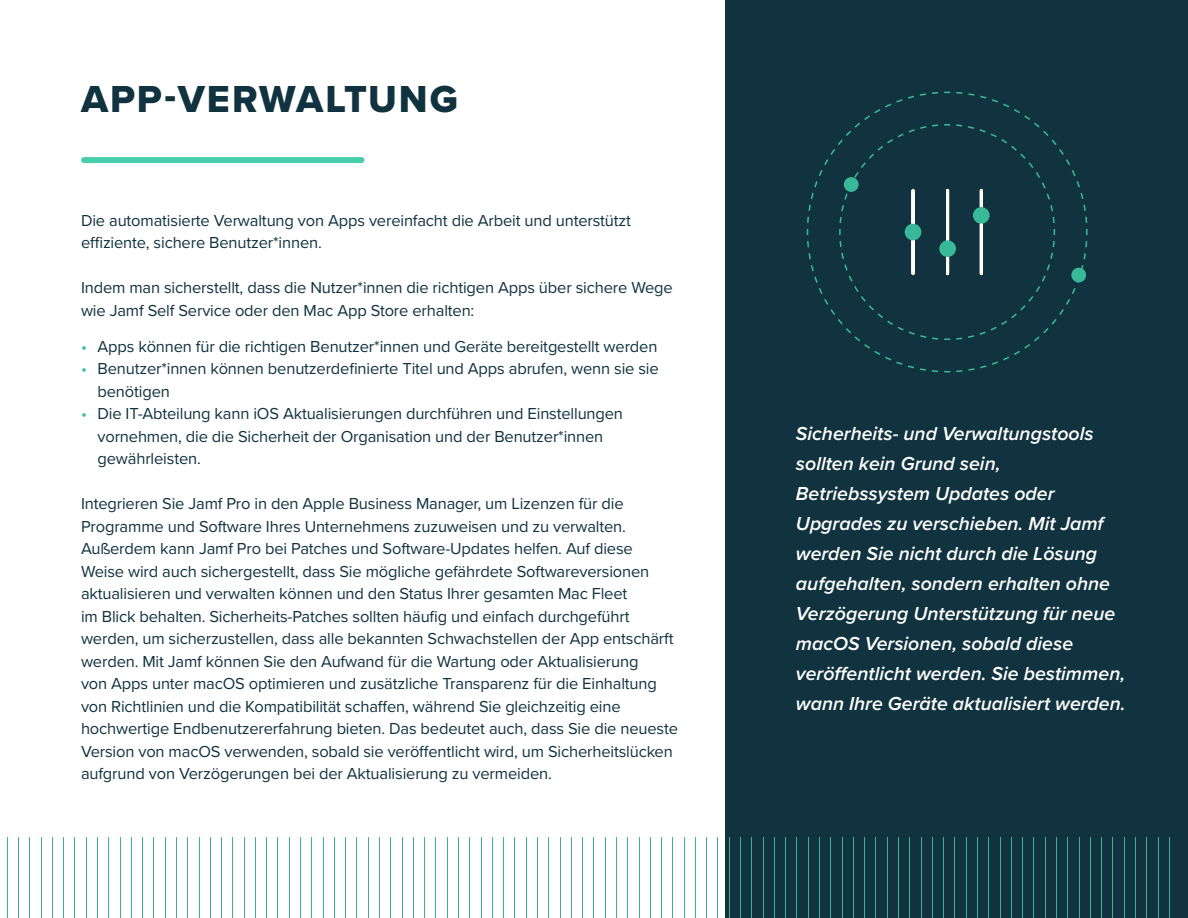
<style>
.page{position:relative;width:1188px;height:918px;background:#fff}
.page>*{position:absolute;margin:0;border:0;box-sizing:border-box;transform-origin:0 0}
.t1{font:39px "Proxima Nova Extrabld";letter-spacing:.05em;color:#113340}
.lead-italic{font:italic 600 19.5px/30px "Proxima Nova";color:#fff}
.List_Paragraph{font:16.5px/22.5px "Proxima Nova";letter-spacing:-.01em;color:#113340}
.s1{color:#37bb9a}
</style>
<div class="page">
<div style="left:726px;top:0;width:462px;height:918px;background:#113340"></div>
<div style="left:84px;top:157px;width:278px;height:6px;background:#48ceac"></div>
<hr style="left:97px;top:837px;width:1px;height:81px;background:#3db394">
<hr style="left:75px;top:837px;width:1px;height:81px;background:#3db394">
<hr style="left:52px;top:837px;width:1px;height:81px;background:#3db394">
<hr style="left:29px;top:837px;width:1px;height:81px;background:#3db394">
<hr style="left:7px;top:837px;width:1px;height:81px;background:#3db394">
<hr style="left:86px;top:837px;width:1px;height:81px;background:#3db394">
<hr style="left:63px;top:837px;width:1px;height:81px;background:#3db394">
<hr style="left:41px;top:837px;width:1px;height:81px;background:#3db394">
<hr style="left:18px;top:837px;width:1px;height:81px;background:#3db394">
<hr style="left:210px;top:837px;width:1px;height:81px;background:#3db394">
<hr style="left:187px;top:837px;width:1px;height:81px;background:#3db394">
<hr style="left:165px;top:837px;width:1px;height:81px;background:#3db394">
<hr style="left:142px;top:837px;width:1px;height:81px;background:#3db394">
<hr style="left:120px;top:837px;width:1px;height:81px;background:#3db394">
<hr style="left:199px;top:837px;width:1px;height:81px;background:#3db394">
<hr style="left:176px;top:837px;width:1px;height:81px;background:#3db394">
<hr style="left:154px;top:837px;width:1px;height:81px;background:#3db394">
<hr style="left:131px;top:837px;width:1px;height:81px;background:#3db394">
<hr style="left:108px;top:837px;width:1px;height:81px;background:#3db394">
<hr style="left:323px;top:837px;width:1px;height:81px;background:#3db394">
<hr style="left:300px;top:837px;width:1px;height:81px;background:#3db394">
<hr style="left:278px;top:837px;width:1px;height:81px;background:#3db394">
<hr style="left:255px;top:837px;width:1px;height:81px;background:#3db394">
<hr style="left:232px;top:837px;width:1px;height:81px;background:#3db394">
<hr style="left:311px;top:837px;width:1px;height:81px;background:#3db394">
<hr style="left:289px;top:837px;width:1px;height:81px;background:#3db394">
<hr style="left:266px;top:837px;width:1px;height:81px;background:#3db394">
<hr style="left:244px;top:837px;width:1px;height:81px;background:#3db394">
<hr style="left:221px;top:837px;width:1px;height:81px;background:#3db394">
<hr style="left:436px;top:837px;width:1px;height:81px;background:#3db394">
<hr style="left:413px;top:837px;width:1px;height:81px;background:#3db394">
<hr style="left:390px;top:837px;width:1px;height:81px;background:#3db394">
<hr style="left:368px;top:837px;width:1px;height:81px;background:#3db394">
<hr style="left:345px;top:837px;width:1px;height:81px;background:#3db394">
<hr style="left:424px;top:837px;width:1px;height:81px;background:#3db394">
<hr style="left:402px;top:837px;width:1px;height:81px;background:#3db394">
<hr style="left:379px;top:837px;width:1px;height:81px;background:#3db394">
<hr style="left:357px;top:837px;width:1px;height:81px;background:#3db394">
<hr style="left:334px;top:837px;width:1px;height:81px;background:#3db394">
<hr style="left:548px;top:837px;width:1px;height:81px;background:#3db394">
<hr style="left:526px;top:837px;width:1px;height:81px;background:#3db394">
<hr style="left:503px;top:837px;width:1px;height:81px;background:#3db394">
<hr style="left:481px;top:837px;width:1px;height:81px;background:#3db394">
<hr style="left:458px;top:837px;width:1px;height:81px;background:#3db394">
<hr style="left:537px;top:837px;width:1px;height:81px;background:#3db394">
<hr style="left:515px;top:837px;width:1px;height:81px;background:#3db394">
<hr style="left:492px;top:837px;width:1px;height:81px;background:#3db394">
<hr style="left:469px;top:837px;width:1px;height:81px;background:#3db394">
<hr style="left:447px;top:837px;width:1px;height:81px;background:#3db394">
<hr style="left:661px;top:837px;width:1px;height:81px;background:#3db394">
<hr style="left:639px;top:837px;width:1px;height:81px;background:#3db394">
<hr style="left:616px;top:837px;width:1px;height:81px;background:#3db394">
<hr style="left:594px;top:837px;width:1px;height:81px;background:#3db394">
<hr style="left:571px;top:837px;width:1px;height:81px;background:#3db394">
<hr style="left:650px;top:837px;width:1px;height:81px;background:#3db394">
<hr style="left:627px;top:837px;width:1px;height:81px;background:#3db394">
<hr style="left:605px;top:837px;width:1px;height:81px;background:#3db394">
<hr style="left:582px;top:837px;width:1px;height:81px;background:#3db394">
<hr style="left:560px;top:837px;width:1px;height:81px;background:#3db394">
<hr style="left:774px;top:837px;width:1px;height:81px;background:#3db394">
<hr style="left:751px;top:837px;width:1px;height:81px;background:#3db394">
<hr style="left:729px;top:837px;width:1px;height:81px;background:#3db394">
<hr style="left:706px;top:837px;width:1px;height:81px;background:#3db394">
<hr style="left:684px;top:837px;width:1px;height:81px;background:#3db394">
<hr style="left:763px;top:837px;width:1px;height:81px;background:#3db394">
<hr style="left:740px;top:837px;width:1px;height:81px;background:#3db394">
<hr style="left:718px;top:837px;width:1px;height:81px;background:#3db394">
<hr style="left:695px;top:837px;width:1px;height:81px;background:#3db394">
<hr style="left:672px;top:837px;width:1px;height:81px;background:#3db394">
<hr style="left:887px;top:837px;width:1px;height:81px;background:#3db394">
<hr style="left:864px;top:837px;width:1px;height:81px;background:#3db394">
<hr style="left:842px;top:837px;width:1px;height:81px;background:#3db394">
<hr style="left:819px;top:837px;width:1px;height:81px;background:#3db394">
<hr style="left:797px;top:837px;width:1px;height:81px;background:#3db394">
<hr style="left:876px;top:837px;width:1px;height:81px;background:#3db394">
<hr style="left:853px;top:837px;width:1px;height:81px;background:#3db394">
<hr style="left:830px;top:837px;width:1px;height:81px;background:#3db394">
<hr style="left:808px;top:837px;width:1px;height:81px;background:#3db394">
<hr style="left:785px;top:837px;width:1px;height:81px;background:#3db394">
<hr style="left:1000px;top:837px;width:1px;height:81px;background:#3db394">
<hr style="left:977px;top:837px;width:1px;height:81px;background:#3db394">
<hr style="left:955px;top:837px;width:1px;height:81px;background:#3db394">
<hr style="left:932px;top:837px;width:1px;height:81px;background:#3db394">
<hr style="left:909px;top:837px;width:1px;height:81px;background:#3db394">
<hr style="left:988px;top:837px;width:1px;height:81px;background:#3db394">
<hr style="left:966px;top:837px;width:1px;height:81px;background:#3db394">
<hr style="left:943px;top:837px;width:1px;height:81px;background:#3db394">
<hr style="left:921px;top:837px;width:1px;height:81px;background:#3db394">
<hr style="left:898px;top:837px;width:1px;height:81px;background:#3db394">
<hr style="left:1113px;top:837px;width:1px;height:81px;background:#3db394">
<hr style="left:1090px;top:837px;width:1px;height:81px;background:#3db394">
<hr style="left:1067px;top:837px;width:1px;height:81px;background:#3db394">
<hr style="left:1045px;top:837px;width:1px;height:81px;background:#3db394">
<hr style="left:1022px;top:837px;width:1px;height:81px;background:#3db394">
<hr style="left:1101px;top:837px;width:1px;height:81px;background:#3db394">
<hr style="left:1079px;top:837px;width:1px;height:81px;background:#3db394">
<hr style="left:1056px;top:837px;width:1px;height:81px;background:#3db394">
<hr style="left:1034px;top:837px;width:1px;height:81px;background:#3db394">
<hr style="left:1011px;top:837px;width:1px;height:81px;background:#3db394">
<hr style="left:1158px;top:837px;width:1px;height:81px;background:#3db394">
<hr style="left:1135px;top:837px;width:1px;height:81px;background:#3db394">
<hr style="left:1169px;top:837px;width:1px;height:81px;background:#3db394">
<hr style="left:1146px;top:837px;width:1px;height:81px;background:#3db394">
<hr style="left:1124px;top:837px;width:1px;height:81px;background:#3db394">
<svg style="left:806px;top:91px;width:282px;height:282px"></svg>
<div style="left:1071px;top:268px;width:15px;height:14px;background:#38ba99;border-radius:50%"></div>
<p class="t1" style="left:81px;top:70px;width:378px">APP-VERWALTUNG</p>
<p class="List_Paragraph" style="left:81px;top:208px;width:552px">Die automatisierte Verwaltung von Apps vereinfacht die Arbeit und unterstützt effiziente, sichere Benutzer*innen.</p>
<p class="List_Paragraph" style="left:81px;top:276px;width:593px">Indem man sicherstellt, dass die Nutzer*innen die richtigen Apps über sichere Wege wie Jamf Self Service oder den Mac App Store erhalten:</p>
<p class="List_Paragraph" style="left:81px;top:334px;width:578px"><span class="s1">•</span> Apps können für die richtigen Benutzer*innen und Geräte bereitgestellt werden</p>
<p class="List_Paragraph" style="left:98px;top:357px;width:563px;text-indent:-16px"><span class="s1">•</span> Benutzer*innen können benutzerdefinierte Titel und Apps abrufen, wenn sie sie benötigen</p>
<p class="List_Paragraph" style="left:98px;top:402px;width:527px;text-indent:-16px"><span class="s1">•</span> Die IT-Abteilung kann iOS Aktualisierungen durchführen und Einstellungen vornehmen, die die Sicherheit der Organisation und der Benutzer*innen gewährleisten.</p>
<p class="List_Paragraph" style="left:81px;top:492px;width:599px">Integrieren Sie Jamf Pro in den Apple Business Manager, um Lizenzen für die Programme und Software Ihres Unternehmens zuzuweisen und zu verwalten.<br>Außerdem kann Jamf Pro bei Patches und Software-Updates helfen. Auf diese Weise wird auch sichergestellt, dass Sie mögliche gefährdete Softwareversionen aktualisieren und verwalten können und den Status Ihrer gesamten Mac Fleet<br>im Blick behalten. Sicherheits-Patches sollten häufig und einfach durchgeführt werden, um sicherzustellen, dass alle bekannten Schwachstellen der App entschärft werden. Mit Jamf können Sie den Aufwand für die Wartung oder Aktualisierung<br>von Apps unter macOS optimieren und zusätzliche Transparenz für die Einhaltung von Richtlinien und die Kompatibilität schaffen, während Sie gleichzeitig eine hochwertige Endbenutzererfahrung bieten. Das bedeutet auch, dass Sie die neueste Version von macOS verwenden, sobald sie veröffentlicht wird, um Sicherheitslücken aufgrund von Verzögerungen bei der Aktualisierung zu vermeiden.</p>
<p class="lead-italic" style="left:796px;top:418px;width:331px">Sicherheits- und Verwaltungstools sollten kein Grund sein, Betriebssystem Updates oder Upgrades zu verschieben. Mit Jamf werden Sie nicht durch die Lösung aufgehalten, sondern erhalten ohne Verzögerung Unterstützung für neue macOS Versionen, sobald diese veröffentlicht werden. Sie bestimmen, wann Ihre Geräte aktualisiert werden.</p>
</div>
